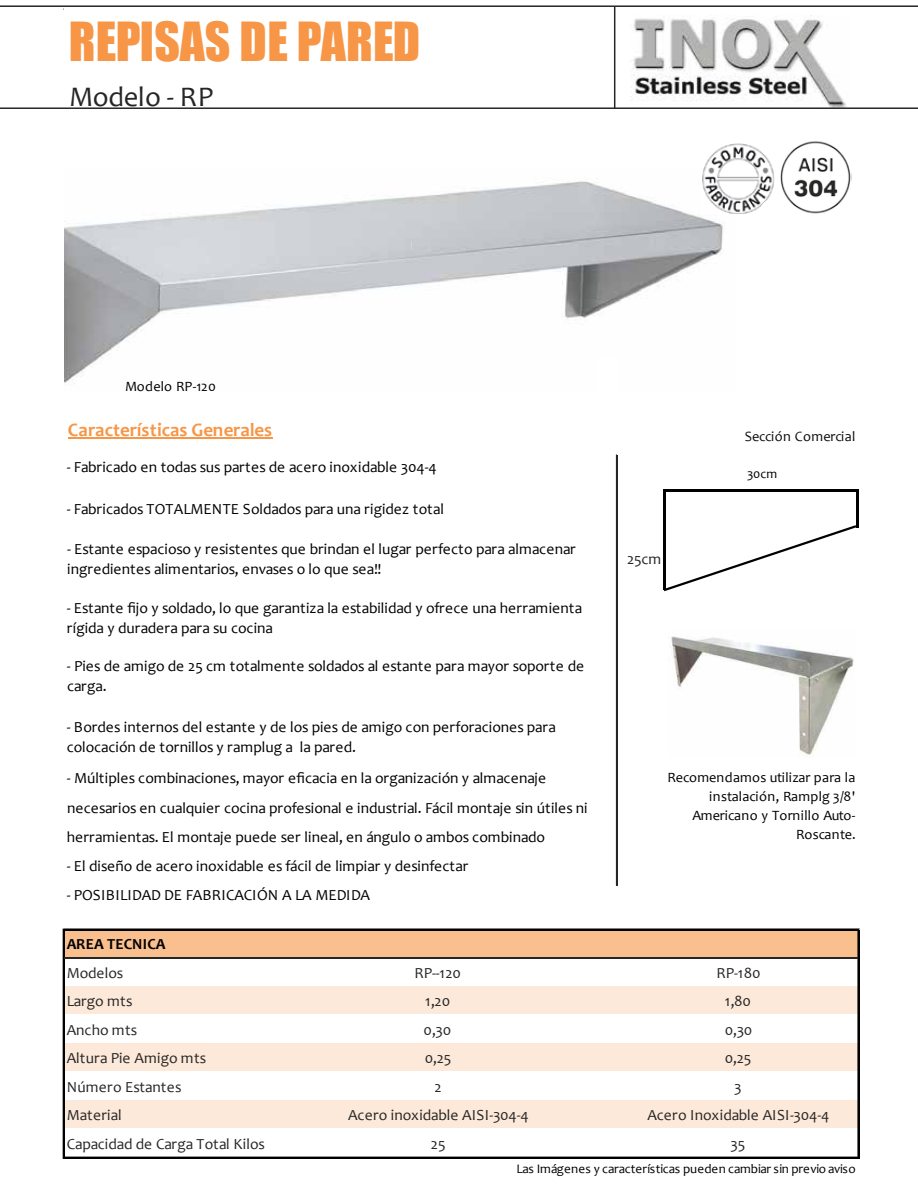
<style>
.page{position:relative;width:918px;height:1188px;background:#fff}
.page>*{position:absolute;margin:0;border:0;box-sizing:border-box;transform-origin:0 0}
.t1{font:49.5px "Impact";color:#f79646}
.t2{font:28.5px "Candara";letter-spacing:-.01em;color:#262626}
.t3{font:700 19.05px "Candara";color:#f79646}
.t4{font:15.45px/20.2px "Candara";color:#000}
.t5{font:15.45px/28.5px "Candara";color:#262626;text-align:center}
.t6{font:700 15.45px "Candara";letter-spacing:.01em;color:#000}
.t7{font:14.25px/19px "Candara";letter-spacing:.01em;color:#000;text-align:right}
.t8{font:14.25px "Candara";color:#0d0d0d}
.t9{font:13.05px "Candara";color:#000}
</style>
<div class="page">
<img style="left:64px;top:181px;width:660px;height:203px">
<div style="left:596px;top:356px;width:22px;height:40px;background:#fff"></div>
<div style="left:64px;top:929px;width:795px;height:30px;background:#fabf8f"></div>
<div style="left:64px;top:986px;width:795px;height:30px;background:#fde9d9"></div>
<div style="left:64px;top:1015px;width:795px;height:29px;background:#fff"></div>
<div style="left:64px;top:1043px;width:795px;height:30px;background:#fde9d9"></div>
<div style="left:64px;top:1072px;width:795px;height:29px;background:#fff"></div>
<div style="left:64px;top:1100px;width:795px;height:30px;background:#fde9d9"></div>
<div style="left:64px;top:1129px;width:795px;height:48px;background:#fff"></div>
<hr style="left:68px;top:437px;width:205px;height:1px;background:#f79646">
<hr style="left:857px;top:492px;width:2px;height:35px;background:#000">
<hr style="left:616px;top:455px;width:2px;height:430px;background:#262626">
<hr style="left:663px;top:489px;width:2px;height:101px;background:#000">
<hr style="left:858px;top:930px;width:1px;height:228px;background:#000">
<hr style="left:63px;top:929px;width:1px;height:229px;background:#000">
<hr style="left:665px;top:489px;width:194px;height:3px;background:#000">
<hr style="left:64px;top:929px;width:795px;height:1px;background:#000">
<hr style="left:64px;top:957px;width:794px;height:1px;background:#262626">
<hr style="left:64px;top:958px;width:794px;height:1px;background:#262626">
<hr style="left:64px;top:1157px;width:795px;height:1px;background:#000">
<img style="left:780px;top:141px;width:72px;height:73px">
<svg style="left:664px;top:523px;width:195px;height:69px"></svg>
<img style="left:671px;top:636px;width:183px;height:121px">
<img style="left:700px;top:143px;width:75px;height:71px">
<div style="left:760px;top:199px;width:27px;height:27px;background:#fff;border-radius:50%"></div>
<svg style="left:0;top:5px;width:918px;height:104px"></svg>
<hr style="left:614px;top:7px;width:1px;height:102px;background:#262626">
<h1 class="t1" style="left:69px;top:3px;width:353px">REPISAS DE PARED</h1>
<h2 class="t2" style="left:69px;top:79px;width:146px">Modelo - RP</h2>
<p class="t7" style="left:125px;top:377px;width:93px">Modelo RP-120</p>
<p class="t3" style="left:68px;top:418px;width:206px">Características Generales</p>
<p class="t4" style="left:67px;top:456px;width:371px">- Fabricado en todas sus partes de acero inoxidable 304-4</p>
<p class="t4" style="left:67px;top:499px;width:379px">- Fabricados TOTALMENTE Soldados para una rigidez total</p>
<p class="t4" style="left:67px;top:538px;width:510px">- Estante espacioso y resistentes que brindan el lugar perfecto para almacenar ingredientes alimentarios, envases o lo que sea!!</p>
<p class="t4" style="left:67px;top:598px;width:517px">- Estante fijo y soldado, lo que garantiza la estabilidad y ofrece una herramienta rígida y duradera para su cocina</p>
<p class="t4" style="left:67px;top:656px;width:519px">- Pies de amigo de 25 cm totalmente soldados al estante para mayor soporte de carga.</p>
<p class="t4" style="left:67px;top:716px;width:491px">- Bordes internos del estante y de los pies de amigo con perforaciones para colocación de tornillos y ramplug a la pared.</p>
<p class="t4" style="left:67px;top:763px;width:522px;line-height:29.7px">- Múltiples combinaciones, mayor eficacia en la organización y almacenaje necesarios en cualquier cocina profesional e industrial. Fácil montaje sin útiles ni herramientas. El montaje puede ser lineal, en ángulo o ambos combinado</p>
<p class="t4" style="left:67px;top:856px;width:403px">- El diseño de acero inoxidable es fácil de limpiar y desinfectar</p>
<p class="t4" style="left:67px;top:885px;width:305px">- POSIBILIDAD DE FABRICACIÓN A LA MEDIDA</p>
<p class="t6" style="left:67px;top:934px;width:100px">AREA TECNICA</p>
<p class="t5" style="left:67px;top:958px;width:200px;text-align:left">Modelos<br>Largo mts<br>Ancho mts<br>Altura Pie Amigo mts<br>Número Estantes<br>Material<br>Capacidad de Carga Total Kilos</p>
<p class="t5" style="left:414px;top:958px;width:48px">RP--120<br>1,20</p>
<p class="t5" style="left:424px;top:1015px;width:29px">0,30<br>0,25<br>2</p>
<p class="t5" style="left:348px;top:1101px;width:182px">Acero inoxidable AISI-304-4</p>
<p class="t5" style="left:431px;top:1129px;width:16px">25</p>
<p class="t8" style="left:745px;top:427px;width:112px">Sección Comercial</p>
<p class="t5" style="left:627px;top:545px;width:36px">25cm</p>
<p class="t9" style="left:747px;top:465px;width:31px">30cm</p>
<p class="t7" style="left:668px;top:767px;width:190px">Recomendamos utilizar para la instalación, Ramplg 3/8'<br>Americano y Tornillo Auto-<br>Roscante.</p>
<p class="t5" style="left:716px;top:958px;width:46px">RP-180<br>1,80<br>0,30<br>0,25<br>3</p>
<p class="t5" style="left:647px;top:1101px;width:183px">Acero Inoxidable AISI-304-4</p>
<p class="t5" style="left:731px;top:1129px;width:16px">35</p>
<p class="t9" style="left:516px;top:1160px;width:341px">Las Imágenes y características pueden cambiar sin previo aviso</p>
</div>
